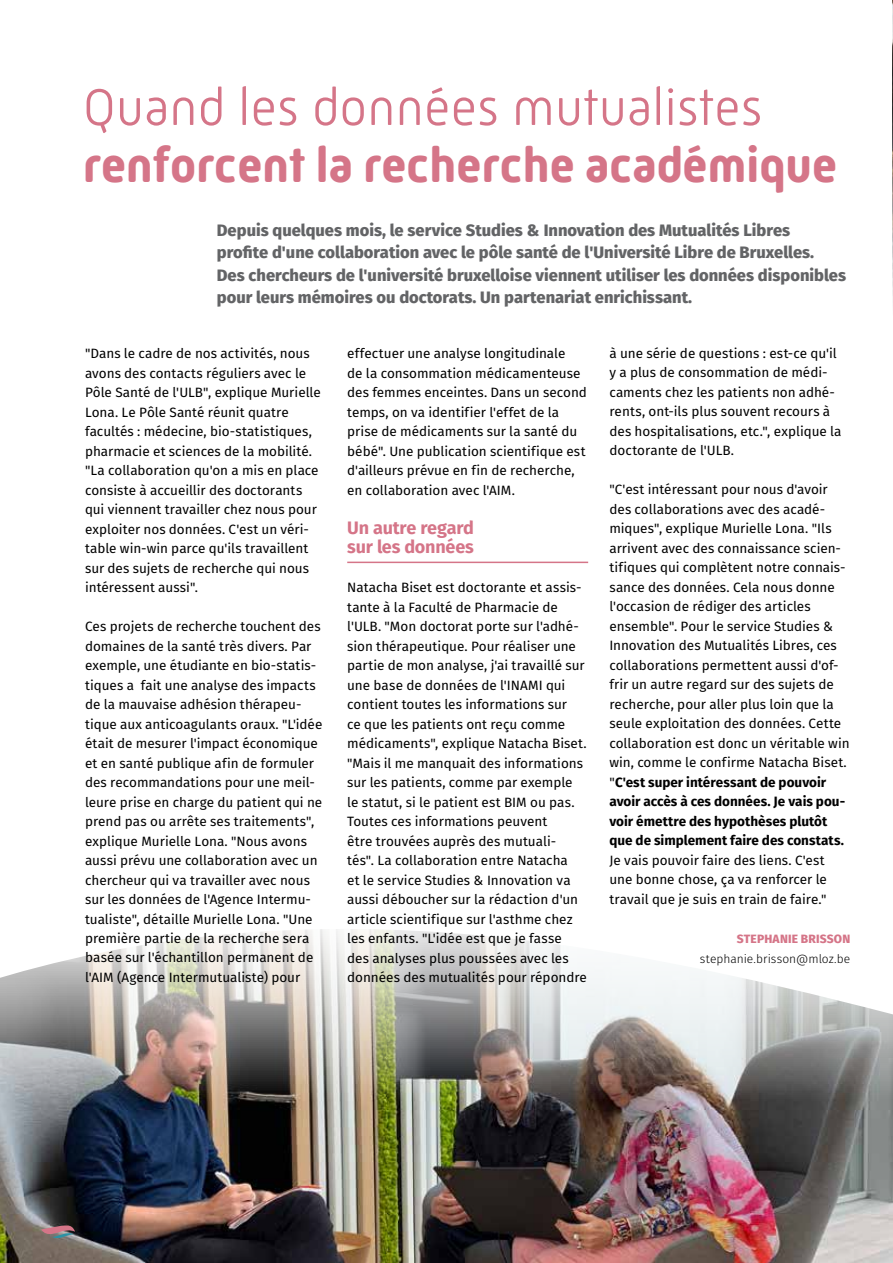
<style>
.page{position:relative;width:893px;height:1263px;background:#fff}
.page>*{position:absolute;margin:0;border:0;box-sizing:border-box;transform-origin:0 0}
.t1{font:300 52.5px "Mic 32 New Rounded";color:#d57588}
.t2{font:700 49.5px "Mic 32 New Rounded";letter-spacing:-.01em;color:#d57588}
.t3{font:700 18px/19.5px "Fira Sans";letter-spacing:-.01em;color:#d57588}
.t4{font:800 16.5px/22.5px "Fira Sans";color:#636466}
.t5{font:13.5px/19.5px "Fira Sans";letter-spacing:-.005em;color:#000}
.t6{font:300 12px "Fira Sans";color:#000}
.t7{font:800 12px "Fira Sans";letter-spacing:.015em;color:#d57588}
.s1{font-weight:700}
</style>
<div class="page">
<img style="left:892px;top:0;width:1px;height:297px">
<img style="left:0;top:1014px;width:893px;height:249px">
<svg style="left:41px;top:1225px;width:34px;height:15px"></svg>
<svg style="left:0;top:561px;width:891px;height:453px"></svg>
<hr style="left:347px;top:562px;width:241px;height:1px;background:#d57588">
<h1 class="t1" style="left:83px;top:77px;width:681px">Quand les données mutualistes</h1>
<h2 class="t2" style="left:83px;top:137px;width:756px">renforcent la recherche académique</h2>
<p class="t4" style="left:217px;top:219px;width:631px">Depuis quelques mois, le service Studies &amp; Innovation des Mutualités Libres<br>profite d'une collaboration avec le pôle santé de l'Université Libre de Bruxelles.<br>Des chercheurs de l'université bruxelloise viennent utiliser les données disponibles pour leurs mémoires ou doctorats. Un partenariat enrichissant.</p>
<p class="t5" style="left:85px;top:344px;width:237px">"Dans le cadre de nos activités, nous avons des contacts réguliers avec le Pôle Santé de l'ULB", explique Murielle Lona. Le Pôle Santé réunit quatre facultés : médecine, bio-statistiques, pharmacie et sciences de la mobilité. "La collaboration qu'on a mis en place consiste à accueillir des doctorants qui viennent travailler chez nous pour exploiter nos données. C'est un véri&shy;table win-win parce qu'ils travaillent sur des sujets de recherche qui nous intéressent aussi".</p>
<p class="t5" style="left:85px;top:616px;width:239px">Ces projets de recherche touchent des domaines de la santé très divers. Par exemple, une étudiante en bio-statis&shy;tiques a fait une analyse des impacts de la mauvaise adhésion thérapeu&shy;tique aux anticoagulants oraux. "L'idée était de mesurer l'impact économique et en santé publique afin de formuler des recommandations pour une meil&shy;leure prise en charge du patient qui ne prend pas ou arrête ses traitements", explique Murielle Lona. "Nous avons aussi prévu une collaboration avec un chercheur qui va travailler avec nous sur les données de l'Agence Intermu&shy;tualiste", détaille Murielle Lona. "Une première partie de la recherche sera basée sur l'échantillon permanent de l'AIM (Agence Intermutualiste) pour</p>
<p class="t5" style="left:347px;top:344px;width:241px">effectuer une analyse longitudinale<br>de la consommation médicamenteuse des femmes enceintes. Dans un second temps, on va identifier l'effet de la prise de médicaments sur la santé du bébé". Une publication scientifique est d'ailleurs prévue en fin de recherche, en collaboration avec l'AIM.</p>
<h3 class="t3" style="left:347px;top:517px;width:128px">Un autre regard sur les données</h3>
<p class="t5" style="left:347px;top:578px;width:241px">Natacha Biset est doctorante et assis&shy;tante à la Faculté de Pharmacie de l'ULB. "Mon doctorat porte sur l'adhé&shy;sion thérapeutique. Pour réaliser une partie de mon analyse, j'ai travaillé sur une base de données de l'INAMI qui contient toutes les informations sur<br>ce que les patients ont reçu comme médicaments", explique Natacha Biset. "Mais il me manquait des informations sur les patients, comme par exemple le statut, si le patient est BIM ou pas.<br>Toutes ces informations peuvent<br>être trouvées auprès des mutuali-<br>tés". La collaboration entre Natacha<br>et le service Studies &amp; Innovation va aussi déboucher sur la rédaction d'un article scientifique sur l'asthme chez les enfants. "L'idée est que je fasse des analyses plus poussées avec les données des mutualités pour répondre</p>
<p class="t5" style="left:609px;top:343px;width:234px">à une série de questions : est-ce qu'il y a plus de consommation de médi&shy;caments chez les patients non adhé&shy;rents, ont-ils plus souvent recours à des hospitalisations, etc.", explique la doctorante de l'ULB.</p>
<p class="t5" style="left:609px;top:480px;width:242px">"C'est intéressant pour nous d'avoir des collaborations avec des acadé&shy;miques", explique Murielle Lona. "Ils arrivent avec des connaissance scien&shy;tifiques qui complètent notre connais&shy;sance des données. Cela nous donne l'occasion de rédiger des articles ensemble". Pour le service Studies &amp; Innovation des Mutualités Libres, ces collaborations permettent aussi d'of&shy;frir un autre regard sur des sujets de recherche, pour aller plus loin que la seule exploitation des données. Cette collaboration est donc un véritable win win, comme le confirme Natacha Biset. "<span class="s1">C'est super intéressant de pouvoir avoir accès à ces données. Je vais pou&shy;voir émettre des hypothèses plutôt que de simplement faire des constats.</span></p>
<p class="t5" style="left:609px;top:850px;width:219px">Je vais pouvoir faire des liens. C'est une bonne chose, ça va renforcer le travail que je suis en train de faire."</p>
<p class="t7" style="left:737px;top:930px;width:115px">STEPHANIE BRISSON</p>
<p class="t6" style="left:700px;top:950px;width:152px">stephanie.brisson@mloz.be</p>
</div>
